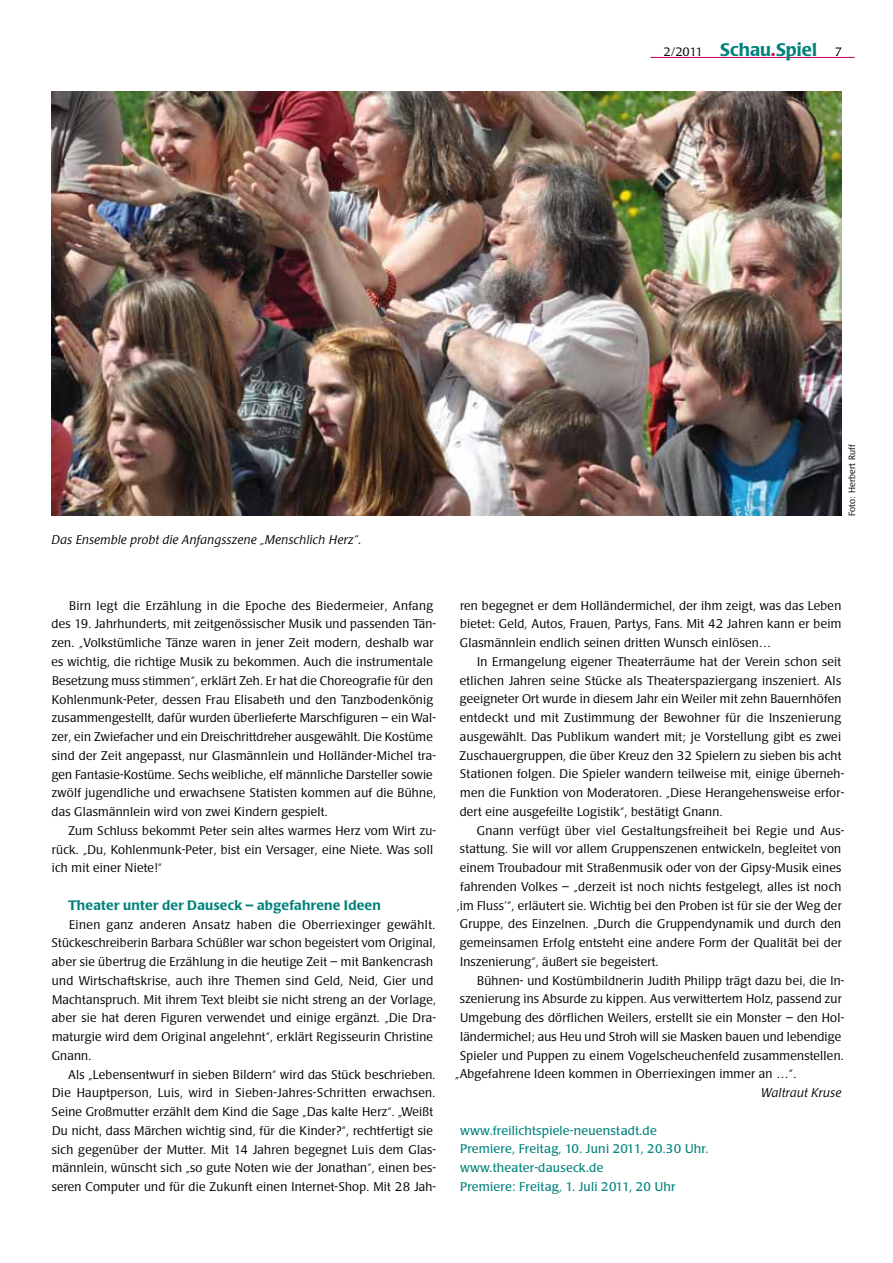
<style>
.page{position:relative;width:893px;height:1263px;background:#fff}
.page>*{position:absolute;margin:0;border:0;box-sizing:border-box;transform-origin:0 0}
.t1{font:500 18px "Poppl Laudatio";letter-spacing:.005em;color:#00827c}
.t2{font:500 13.5px "Poppl Laudatio";letter-spacing:.02em;color:#00827c}
.t3{font:300 12.3px/18.8px "Poppl Laudatio";letter-spacing:.02em;color:#000}
.t4{font:12.3px/18.8px "Poppl Laudatio";letter-spacing:.02em;color:#00827c}
.t5{font:italic 300 12.3px "Poppl Laudatio";letter-spacing:.02em;color:#000}
.t6{font:300 9px "Poppl Laudatio";letter-spacing:.02em;color:#000}
.s1{font-weight:300;font-size:12px;color:#000}
.s2{color:#c5005a}
</style>
<div class="page">
<img style="left:51px;top:91px;width:791px;height:425px">
<hr style="left:651px;top:57px;width:204px;height:1px;background:#c5005a">
<h1 class="t1" style="left:663px;top:39px;width:180px"><span class="s1">2/2011</span> Schau<span class="s2">.</span>Spiel <span class="s1">7</span></h1>
<p class="t5" style="left:52px;top:532px;width:311px">Das Ensemble probt die Anfangsszene „Menschlich Herz“.</p>
<p class="t6" style="left:847px;top:516px;width:73px;rotate:-90deg">Foto: Herbert Ruff</p>
<p class="t3" style="left:52px;top:596px;width:386px;text-indent:18px">Birn legt die Erzählung in die Epoche des Biedermeier, Anfang des 19. Jahrhunderts, mit zeitgenössischer Musik und passenden Tän&shy;zen. „Volkstümliche Tänze waren in jener Zeit modern, deshalb war es wichtig, die richtige Musik zu bekommen. Auch die instrumentale Besetzung muss stimmen“, erklärt Zeh. Er hat die Choreografie für den Kohlenmunk-Peter, dessen Frau Elisabeth und den Tanzbodenkönig zusammengestellt, dafür wurden überlieferte Marschfiguren – ein Wal&shy;zer, ein Zwiefacher und ein Dreischrittdreher ausgewählt. Die Kostüme sind der Zeit angepasst, nur Glasmännlein und Holländer-Michel tra&shy;gen Fantasie-Kostüme. Sechs weibliche, elf männliche Darsteller sowie zwölf jugendliche und erwachsene Statisten kommen auf die Bühne, das Glasmännlein wird von zwei Kindern gespielt.</p>
<p class="t3" style="left:52px;top:821px;width:386px;text-indent:16px">Zum Schluss bekommt Peter sein altes warmes Herz vom Wirt zu&shy;rück. „Du, Kohlenmunk-Peter, bist ein Versager, eine Niete. Was soll ich mit einer Niete!“</p>
<p class="t2" style="left:68px;top:897px;width:314px">Theater unter der Dauseck – abgefahrene Ideen</p>
<p class="t3" style="left:52px;top:915px;width:386px;text-indent:17px">Einen ganz anderen Ansatz haben die Oberriexinger gewählt.<br>Stückeschreiberin Barbara Schüßler war schon begeistert vom Original, aber sie übertrug die Erzählung in die heutige Zeit – mit Bankencrash und Wirtschaftskrise, auch ihre Themen sind Geld, Neid, Gier und Machtanspruch. Mit ihrem Text bleibt sie nicht streng an der Vorlage, aber sie hat deren Figuren verwendet und einige ergänzt. „Die Dra&shy;maturgie wird dem Original angelehnt“, erklärt Regisseurin Christine Gnann.</p>
<p class="t3" style="left:52px;top:1065px;width:386px;text-indent:16px">Als „Lebensentwurf in sieben Bildern“ wird das Stück beschrieben.<br>Die Hauptperson, Luis, wird in Sieben-Jahres-Schritten erwachsen.<br>Seine Großmutter erzählt dem Kind die Sage „Das kalte Herz“. „Weißt Du nicht, dass Märchen wichtig sind, für die Kinder?“, rechtfertigt sie sich gegenüber der Mutter. Mit 14 Jahren begegnet Luis dem Glas&shy;männlein, wünscht sich „so gute Noten wie der Jonathan“, einen bes&shy;seren Computer und für die Zukunft einen Internet-Shop. Mit 28 Jah-</p>
<p class="t3" style="left:460px;top:596px;width:383px;text-align:justify">ren begegnet er dem Holländermichel, der ihm zeigt, was das Leben bietet: Geld, Autos, Frauen, Partys, Fans. Mit 42 Jahren kann er beim Glasmännlein endlich seinen dritten Wunsch einlösen…</p>
<p class="t3" style="left:460px;top:652px;width:386px;text-indent:18px">In Ermangelung eigener Theaterräume hat der Verein schon seit etlichen Jahren seine Stücke als Theaterspaziergang inszeniert. Als geeigneter Ort wurde in diesem Jahr ein Weiler mit zehn Bauernhöfen entdeckt und mit Zustimmung der Bewohner für die Inszenierung ausgewählt. Das Publikum wandert mit; je Vorstellung gibt es zwei Zuschauergruppen, die über Kreuz den 32 Spielern zu sieben bis acht Stationen folgen. Die Spieler wandern teilweise mit, einige überneh&shy;men die Funktion von Moderatoren. „Diese Herangehensweise erfor&shy;dert eine ausgefeilte Logistik“, bestätigt Gnann.</p>
<p class="t3" style="left:457px;top:821px;width:389px;text-indent:20px">Gnann verfügt über viel Gestaltungsfreiheit bei Regie und Aus&shy;stattung. Sie will vor allem Gruppenszenen entwickeln, begleitet von einem Troubadour mit Straßenmusik oder von der Gipsy-Musik eines fahrenden Volkes – „derzeit ist noch nichts festgelegt, alles ist noch ‚im Fluss’“, erläutert sie. Wichtig bei den Proben ist für sie der Weg der Gruppe, des Einzelnen. „Durch die Gruppendynamik und durch den gemeinsamen Erfolg entsteht eine andere Form der Qualität bei der Inszenierung“, äußert sie begeistert.</p>
<p class="t3" style="left:477px;top:971px;width:369px">Bühnen- und Kostümbildnerin Judith Philipp trägt dazu bei, die In-</p>
<p class="t3" style="left:460px;top:990px;width:383px">szenierung ins Absurde zu kippen. Aus verwittertem Holz, passend zur</p>
<p class="t3" style="left:460px;top:1009px;width:386px">Umgebung des dörflichen Weilers, erstellt sie ein Monster – den Hol-</p>
<p class="t3" style="left:460px;top:1027px;width:383px">ländermichel; aus Heu und Stroh will sie Masken bauen und lebendige</p>
<p class="t3" style="left:460px;top:1046px;width:385px">Spieler und Puppen zu einem Vogelscheuchenfeld zusammenstellen.</p>
<p class="t3" style="left:455px;top:1065px;width:342px">„Abgefahrene Ideen kommen in Oberriexingen immer an …“.</p>
<p class="t5" style="left:761px;top:1086px;width:82px">Waltraut Kruse</p>
<p class="t4" style="left:460px;top:1121px;width:250px">www.freilichtspiele-neuenstadt.de Premiere, Freitag, 10. Juni 2011, 20.30 Uhr. www.theater-dauseck.de<br>Premiere: Freitag, 1. Juli 2011, 20 Uhr</p>
</div>
